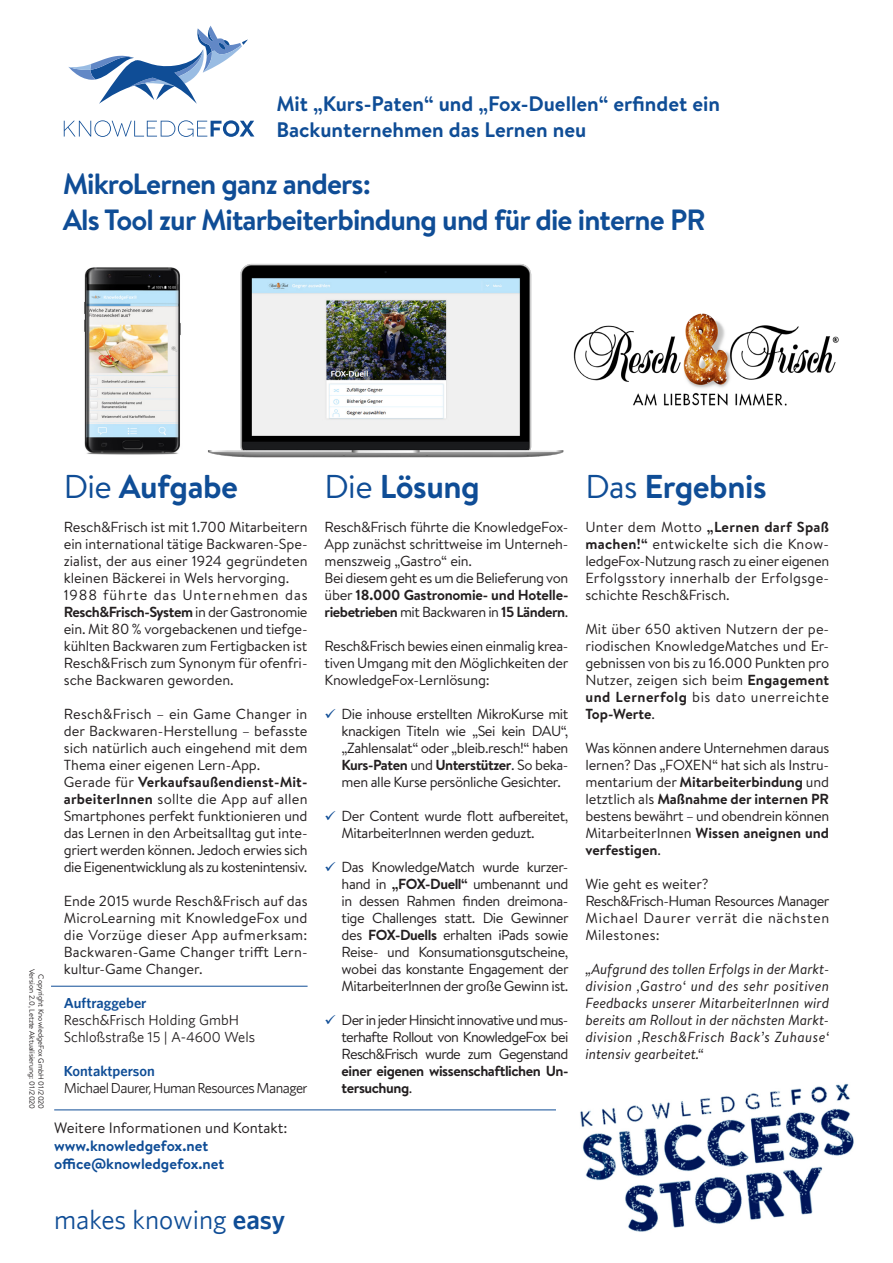
<style>
.page{position:relative;width:893px;height:1263px;background:#fff}
.page>*{position:absolute;margin:0;border:0;box-sizing:border-box;transform-origin:0 0}
.Checkmarkliste{font:700 33px "Brandon Text";letter-spacing:-.015em;color:#0f4d96}
.Überschrift{font:700 33px "Brandon Text";letter-spacing:-.015em;color:#0f4d96}
.gross{font:700 29.25px/36px "Brandon Text";letter-spacing:-.03em;color:#0f4d96}
.t1{font:27px "Whitney";color:#0f4d96}
.t2{font:700 21px/25.2px "Brandon Text";color:#0f4d96}
.t3{font:700 15px/18px "Brandon Text";color:#0f4d96}
.t4{font:15px "Brandon Text";color:#231f20}
.t5{font:14.55px/17px "Brandon Text";letter-spacing:-.015em;color:#231f20;text-align:justify}
.t6{font:italic 14.55px/17px "Brandon Text";letter-spacing:.02em;color:#231f20;text-align:justify}
.t7{font:14.55px "Whitney";color:#231f20}
.t8{font:14.55px "Whitney";letter-spacing:-.02em;color:#231f20}
.Blau_fett{font:600 14.55px "Whitney";color:#0f4d96}
.Blau_fett_Linie{font:600 14.55px "Whitney";color:#0f4d96}
.t9{font:7.5px/9px "Brandon Text";color:#231f20;text-align:right}
.s1{font-weight:400}
.s2{font-weight:700}
.s3{font-weight:600}
.s4{color:#0f4d96}
</style>
<div class="page">
<svg style="left:64px;top:120px;width:190px;height:17px"></svg>
<svg style="left:68px;top:26px;width:180px;height:78px"></svg>
<hr style="left:54px;top:1109px;width:791px;height:1px;background:#0f4d96">
<img style="left:557px;top:1083px;width:297px;height:149px">
<hr style="left:51px;top:986px;width:257px;height:1px;background:#0f4d96">
<img style="left:208px;top:264px;width:356px;height:193px">
<img style="left:84px;top:267px;width:97px;height:188px">
<img style="left:573px;top:313px;width:266px;height:93px">
<h3 class="t2" style="left:276px;top:91px;width:445px">Mit „Kurs-Paten“ und „Fox-Duellen“ erfindet ein<br>Backunternehmen das Lernen neu</h3>
<p class="gross" style="left:63px;top:166px;width:644px">MikroLernen ganz anders:<br>Als Tool zur Mitarbeiterbindung und für die interne PR</p>
<p class="t9" style="left:46px;top:969px;width:142px;rotate:90deg">Copyright KnowledgeFox GmbH 01/2020<br>Version 2.0, Letzte Aktualisierung: 01/2020</p>
<p class="Überschrift" style="left:64px;top:463px;width:176px"><span class="s1">Die</span> Aufgabe</p>
<p class="t5" style="left:64px;top:517px;width:245px">Resch&amp;Frisch ist mit 1.700 Mitarbeitern ein international tätige Backwaren-Spe&shy;zialist, der aus einer 1924 gegründeten kleinen Bäckerei in Wels hervorging.</p>
<p class="t5" style="left:64px;top:586px;width:245px">1988 führte das Unternehmen das <span class="s2">Resch&amp;Frisch-System</span> in der Gastronomie ein. Mit 80 % vorgebackenen und tiefge&shy;kühlten Backwaren zum Fertigbacken ist Resch&amp;Frisch zum Synonym für ofenfri&shy;sche Backwaren geworden.</p>
<p class="t5" style="left:64px;top:705px;width:245px">Resch&amp;Frisch – ein Game Changer in der Backwaren-Herstellung – befasste sich natürlich auch eingehend mit dem Thema einer eigenen Lern-App.</p>
<p class="t5" style="left:64px;top:773px;width:245px">Gerade für <span class="s2">Verkaufsaußendienst-Mit&shy;arbeiterInnen</span> sollte die App auf allen Smartphones perfekt funktionieren und das Lernen in den Arbeitsalltag gut inte&shy;griert werden können. Jedoch erwies sich die Eigenentwicklung als zu kostenintensiv.</p>
<p class="t5" style="left:64px;top:892px;width:245px">Ende 2015 wurde Resch&amp;Frisch auf das MicroLearning mit KnowledgeFox und die Vorzüge dieser App aufmerksam:<br>Backwaren-Game Changer trifft Lern&shy;kultur-Game Changer.</p>
<p class="Blau_fett_Linie" style="left:64px;top:994px;width:84px">Auftraggeber</p>
<p class="t7" style="left:64px;top:1011px;width:177px">Resch&amp;Frisch Holding GmbH</p>
<p class="t7" style="left:64px;top:1028px;width:193px">Schloßstraße 15 | A-4600 Wels</p>
<p class="Blau_fett" style="left:64px;top:1062px;width:93px">Kontaktperson</p>
<p class="t8" style="left:64px;top:1079px;width:245px">Michael Daurer, Human Resources Manager</p>
<p class="t4" style="left:54px;top:1118px;width:235px">Weitere Informationen und Kontakt:</p>
<p class="t3" style="left:54px;top:1137px;width:172px">www.knowledgefox.net office@knowledgefox.net</p>
<h3 class="t1" style="left:54px;top:1203px;width:233px">makes knowing <span class="s3">easy</span></h3>
<p class="Checkmarkliste" style="left:325px;top:463px;width:157px"><span class="s1">Die</span> Lösung</p>
<p class="t5" style="left:325px;top:517px;width:245px">Resch&amp;Frisch führte die KnowledgeFox-App zunächst schrittweise im Unterneh&shy;menszweig „Gastro“ ein.</p>
<p class="t5" style="left:325px;top:569px;width:245px">Bei diesem geht es um die Belieferung von über <span class="s2">18.000 Gastronomie- und Hotelle&shy;riebetrieben</span> mit Backwaren in <span class="s2">15 Ländern</span>.</p>
<p class="t5" style="left:325px;top:637px;width:245px">Resch&amp;Frisch bewies einen einmalig krea&shy;tiven Umgang mit den Möglichkeiten der KnowledgeFox-Lernlösung:</p>
<p class="t5" style="left:342px;top:705px;width:228px;text-indent:-17px"><span class="s4">✓</span> Die inhouse erstellten MikroKurse mit knackigen Titeln wie „Sei kein DAU“, „Zahlensalat“ oder „bleib.resch!“ haben <span class="s2">Kurs-Paten</span> und <span class="s2">Unterstützer</span>. So beka&shy;men alle Kurse persönliche Gesichter.</p>
<p class="t5" style="left:342px;top:807px;width:228px;text-indent:-17px"><span class="s4">✓</span> Der Content wurde flott aufbereitet,<br>MitarbeiterInnen werden geduzt.</p>
<p class="t5" style="left:342px;top:858px;width:229px;text-indent:-17px"><span class="s4">✓</span> Das KnowledgeMatch wurde kurzer&shy;hand in <span class="s2">„FOX-Duell“</span> umbenannt und in dessen Rahmen finden dreimona&shy;tige Challenges statt. Die Gewinner des <span class="s2">FOX-Duells</span> erhalten iPads sowie Reise- und Konsumationsgutscheine, wobei das konstante Engagement der MitarbeiterInnen der große Gewinn ist.</p>
<p class="t5" style="left:342px;top:1011px;width:228px;text-indent:-17px"><span class="s4">✓</span> Der in jeder Hinsicht innovative und mus&shy;terhafte Rollout von KnowledgeFox bei Resch&amp;Frisch wurde zum Gegenstand <span class="s2">einer eigenen wissenschaftlichen Un&shy;tersuchung</span>.</p>
<p class="Checkmarkliste" style="left:585px;top:463px;width:183px"><span class="s1">Das</span> Ergebnis</p>
<p class="t5" style="left:585px;top:517px;width:245px">Unter dem Motto <span class="s2">„Lernen darf Spaß machen!“</span> entwickelte sich die Know&shy;ledgeFox-Nutzung rasch zu einer eigenen Erfolgsstory innerhalb der Erfolgsge&shy;schichte Resch&amp;Frisch.</p>
<p class="t5" style="left:585px;top:620px;width:245px">Mit über 650 aktiven Nutzern der pe&shy;riodischen KnowledgeMatches und Er&shy;gebnissen von bis zu 16.000 Punkten pro Nutzer, zeigen sich beim <span class="s2">Engagement und Lernerfolg</span> bis dato unerreichte <span class="s2">Top-Werte</span>.</p>
<p class="t5" style="left:585px;top:739px;width:245px">Was können andere Unternehmen daraus lernen? Das „FOXEN“ hat sich als Instru&shy;mentarium der <span class="s2">Mitarbeiterbindung</span> und letztlich als <span class="s2">Maßnahme der internen PR </span>bestens bewährt – und obendrein können MitarbeiterInnen <span class="s2">Wissen aneignen und verfestigen</span>.</p>
<p class="t5" style="left:585px;top:875px;width:125px">Wie geht es weiter?</p>
<p class="t5" style="left:585px;top:892px;width:246px">Resch&amp;Frisch-Human Resources Manager Michael Daurer verrät die nächsten Milestones:</p>
<p class="t6" style="left:585px;top:960px;width:245px">„Aufgrund des tollen Erfolgs in der Markt&shy;division ‚Gastro‘ und des sehr positiven Feedbacks unserer MitarbeiterInnen wird bereits am Rollout in der nächsten Markt&shy;division ‚Resch&amp;Frisch Back’s Zuhause‘ intensiv gearbeitet.“</p>
</div>
